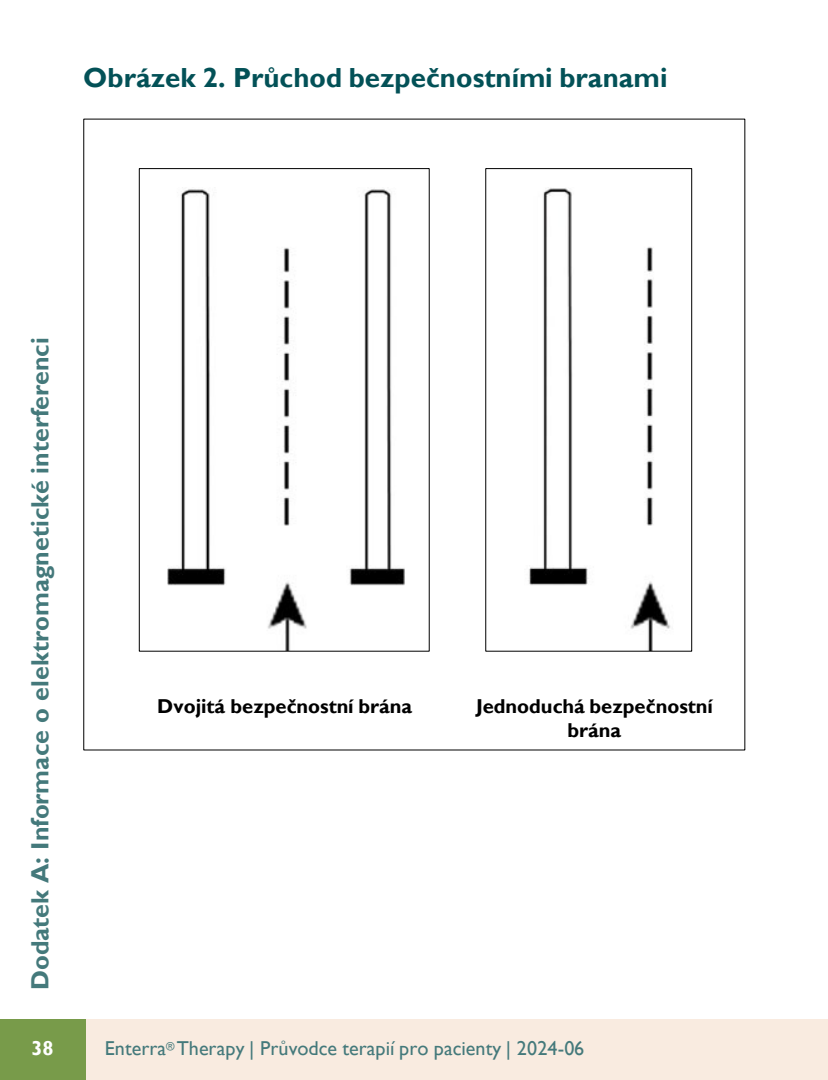
<style>
.page{position:relative;width:828px;height:1080px;background:#fff}
.page>*{position:absolute;margin:0;border:0;box-sizing:border-box;transform-origin:0 0}
.t1{font:700 27.5px "Gill Sans";color:#035157}
.t2{font:700 25px "Gill Sans";color:#44797b}
.t3{font:700 20px/24px "Gill Sans";color:#000;text-align:center}
.t4{font:20px "Gill Sans";letter-spacing:.005em;color:#44797b}
.t5{font:700 20px "Gill Sans";color:#fff}
</style>
<div class="page">
<div style="left:86px;top:1020px;width:741px;height:60px;background:#f9ebe0"></div>
<div style="left:0;top:1020px;width:86px;height:60px;background:#789b4a"></div>
<img style="left:168px;top:189px;width:237px;height:461px">
<div style="left:139px;top:168px;width:290px;height:484px;border:1px solid #000"></div>
<img style="left:528px;top:188px;width:143px;height:462px">
<div style="left:485px;top:168px;width:207px;height:484px;border:1px solid #000"></div>
<p class="t1" style="left:83px;top:61px;width:585px">Obrázek 2. Průchod bezpečnostními branami</p>
<p class="t2" style="left:25px;top:990px;width:654px;rotate:-90deg">Dodatek A: Informace o elektromagnetické interferenci</p>
<p class="t5" style="left:31px;top:1036px;width:24px">38</p>
<p class="t3" style="left:157px;top:695px;width:256px">Dvojitá bezpečnostní brána</p>
<p class="t3" style="left:476px;top:695px;width:238px">Jednoduchá bezpečnostní brána</p>
<p class="t4" style="left:105px;top:1037px;width:481px">Enterra<sup>®</sup> Therapy | Průvodce terapií pro pacienty | 2024-06</p>
</div>
